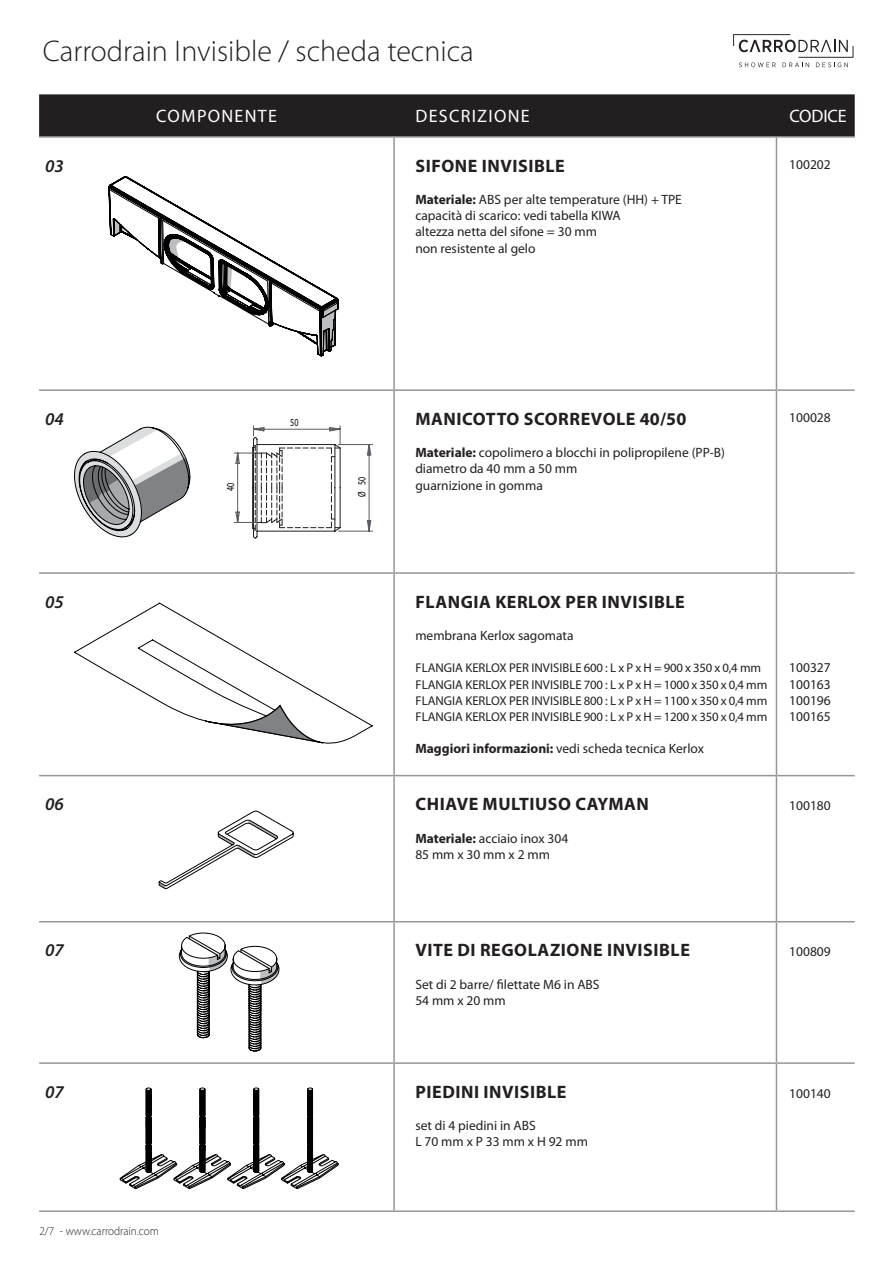
<style>
.page{position:relative;width:893px;height:1263px;background:#fff}
.page>*{position:absolute;margin:0;border:0;box-sizing:border-box;transform-origin:0 0}
.t1{font:300 30px "Myriad Pro";color:#231f20}
.t2{font:700 18px "Myriad Pro";letter-spacing:.03em;color:#231f20}
.t3{font:18px "Myriad Pro";letter-spacing:.07em;color:#fff}
.t4{font:italic 600 18px "Myriad Pro";letter-spacing:.01em;color:#231f20}
.t5{font:13.5px/16.2px "Myriad Pro";color:#231f20}
.t6{font:12.75px/16.2px "Myriad Pro";color:#231f20}
.t7{font:300 12px "Myriad Pro";color:#231f20;scale:.93 1}
.t8{font:10.8px "Myriad Pro";color:#000002;scale:.75 1}
.s1{font-weight:700}
</style>
<div class="page">
<div style="left:39px;top:94px;width:816px;height:42px;background:#231f20"></div>
<hr style="left:393px;top:138px;width:2px;height:251px;background:#939598">
<hr style="left:776px;top:138px;width:1px;height:251px;background:#939598">
<hr style="left:39px;top:136px;width:355px;height:2px;background:#939598">
<hr style="left:394px;top:136px;width:382px;height:2px;background:#939598">
<hr style="left:776px;top:136px;width:79px;height:2px;background:#939598">
<hr style="left:39px;top:389px;width:355px;height:2px;background:#939598">
<hr style="left:394px;top:389px;width:382px;height:2px;background:#939598">
<hr style="left:393px;top:391px;width:2px;height:181px;background:#939598">
<hr style="left:776px;top:389px;width:79px;height:2px;background:#939598">
<hr style="left:776px;top:391px;width:1px;height:181px;background:#939598">
<hr style="left:393px;top:574px;width:2px;height:201px;background:#939598">
<hr style="left:776px;top:574px;width:1px;height:201px;background:#939598">
<hr style="left:393px;top:776px;width:2px;height:145px;background:#939598">
<hr style="left:776px;top:776px;width:1px;height:145px;background:#939598">
<hr style="left:393px;top:922px;width:2px;height:140px;background:#939598">
<hr style="left:776px;top:922px;width:1px;height:140px;background:#939598">
<hr style="left:393px;top:1064px;width:2px;height:146px;background:#939598">
<hr style="left:776px;top:1064px;width:1px;height:146px;background:#939598">
<hr style="left:39px;top:572px;width:355px;height:2px;background:#939598">
<hr style="left:394px;top:572px;width:382px;height:2px;background:#939598">
<hr style="left:776px;top:572px;width:79px;height:2px;background:#939598">
<hr style="left:39px;top:775px;width:355px;height:1px;background:#939598">
<hr style="left:394px;top:775px;width:382px;height:1px;background:#939598">
<hr style="left:776px;top:775px;width:79px;height:1px;background:#939598">
<hr style="left:394px;top:921px;width:382px;height:1px;background:#939598">
<hr style="left:776px;top:921px;width:79px;height:1px;background:#939598">
<hr style="left:39px;top:921px;width:355px;height:1px;background:#939598">
<hr style="left:394px;top:1062px;width:382px;height:2px;background:#939598">
<hr style="left:39px;top:1062px;width:355px;height:2px;background:#939598">
<hr style="left:776px;top:1062px;width:79px;height:2px;background:#939598">
<hr style="left:39px;top:1210px;width:355px;height:2px;background:#939598">
<hr style="left:394px;top:1210px;width:382px;height:2px;background:#939598">
<hr style="left:776px;top:1210px;width:79px;height:2px;background:#939598">
<svg style="left:108px;top:176px;width:231px;height:180px"></svg>
<svg style="left:120px;top:1088px;width:218px;height:101px"></svg>
<svg style="left:179px;top:932px;width:101px;height:119px"></svg>
<svg style="left:159px;top:811px;width:135px;height:78px"></svg>
<svg style="left:234px;top:425px;width:139px;height:114px"></svg>
<svg style="left:74px;top:426px;width:116px;height:112px"></svg>
<svg style="left:74px;top:602px;width:299px;height:142px"></svg>
<svg style="left:733px;top:34px;width:120px;height:33px"></svg>
<h1 class="t1" style="left:43px;top:33px;width:432px">Carrodrain Invisible / scheda tecnica</h1>
<h2 class="t3" style="left:156px;top:105px;width:122px">COMPONENTE</h2>
<h2 class="t3" style="left:415px;top:105px;width:116px">DESCRIZIONE</h2>
<h2 class="t3" style="left:789px;top:105px;width:59px">CODICE</h2>
<h2 class="t4" style="left:45px;top:154px;width:20px">03</h2>
<h2 class="t2" style="left:415px;top:154px;width:151px">SIFONE INVISIBLE</h2>
<p class="t5" style="left:415px;top:191px;width:268px"><span class="s1">Materiale:</span> ABS per alte temperature (HH) + TPE capacità di scarico: vedi tabella KIWA<br>altezza netta del sifone = 30 mm<br>non resistente al gelo</p>
<p class="t5" style="left:789px;top:156px;width:43px">100202</p>
<h2 class="t4" style="left:45px;top:407px;width:20px">04</h2>
<h2 class="t2" style="left:415px;top:407px;width:272px">MANICOTTO SCORREVOLE 40/50</h2>
<p class="t5" style="left:415px;top:444px;width:311px"><span class="s1">Materiale:</span> copolimero a blocchi in polipropilene (PP-B) diametro da 40 mm a 50 mm<br>guarnizione in gomma</p>
<p class="t8" style="left:290px;top:415px;width:13px">50</p>
<p class="t8" style="left:355px;top:497px;width:28px;rotate:-90deg">Ø 50</p>
<p class="t8" style="left:224px;top:491px;width:13px;rotate:-90deg">40</p>
<p class="t5" style="left:789px;top:410px;width:43px">100028</p>
<h2 class="t4" style="left:45px;top:590px;width:20px">05</h2>
<h2 class="t2" style="left:415px;top:590px;width:271px">FLANGIA KERLOX PER INVISIBLE</h2>
<p class="t5" style="left:415px;top:627px;width:160px">membrana Kerlox sagomata</p>
<p class="t6" style="left:415px;top:660px;width:353px">FLANGIA KERLOX PER INVISIBLE 600 : L x P x H = 900 x 350 x 0,4 mm FLANGIA KERLOX PER INVISIBLE 700 : L x P x H = 1000 x 350 x 0,4 mm FLANGIA KERLOX PER INVISIBLE 800 : L x P x H = 1100 x 350 x 0,4 mm FLANGIA KERLOX PER INVISIBLE 900 : L x P x H = 1200 x 350 x 0,4 mm</p>
<p class="t5" style="left:415px;top:740px;width:290px"><span class="s1">Maggiori informazioni:</span> vedi scheda tecnica Kerlox</p>
<h2 class="t4" style="left:45px;top:793px;width:20px">06</h2>
<h2 class="t2" style="left:415px;top:792px;width:235px">CHIAVE MULTIUSO CAYMAN</h2>
<p class="t5" style="left:415px;top:830px;width:154px"><span class="s1">Materiale:</span> acciaio inox 304<br>85 mm x 30 mm x 2 mm</p>
<p class="t5" style="left:789px;top:659px;width:43px;text-align:justify">100327<br>100163<br>100196<br>100165</p>
<p class="t5" style="left:789px;top:797px;width:43px">100180</p>
<h2 class="t4" style="left:45px;top:939px;width:20px">07</h2>
<h2 class="t2" style="left:415px;top:938px;width:276px">VITE DI REGOLAZIONE INVISIBLE</h2>
<p class="t5" style="left:415px;top:976px;width:186px">Set di 2 barre/ filettate M6 in ABS<br>54 mm x 20 mm</p>
<h2 class="t4" style="left:45px;top:1080px;width:20px">07</h2>
<h2 class="t2" style="left:415px;top:1080px;width:152px">PIEDINI INVISIBLE</h2>
<p class="t5" style="left:415px;top:1117px;width:174px">set di 4 piedini in ABS<br>L 70 mm x P 33 mm x H 92 mm</p>
<p class="t7" style="left:40px;top:1224px;width:130px">2/7 - www.carrodrain.com</p>
<p class="t5" style="left:789px;top:943px;width:43px">100809</p>
<p class="t5" style="left:789px;top:1085px;width:43px">100140</p>
</div>
